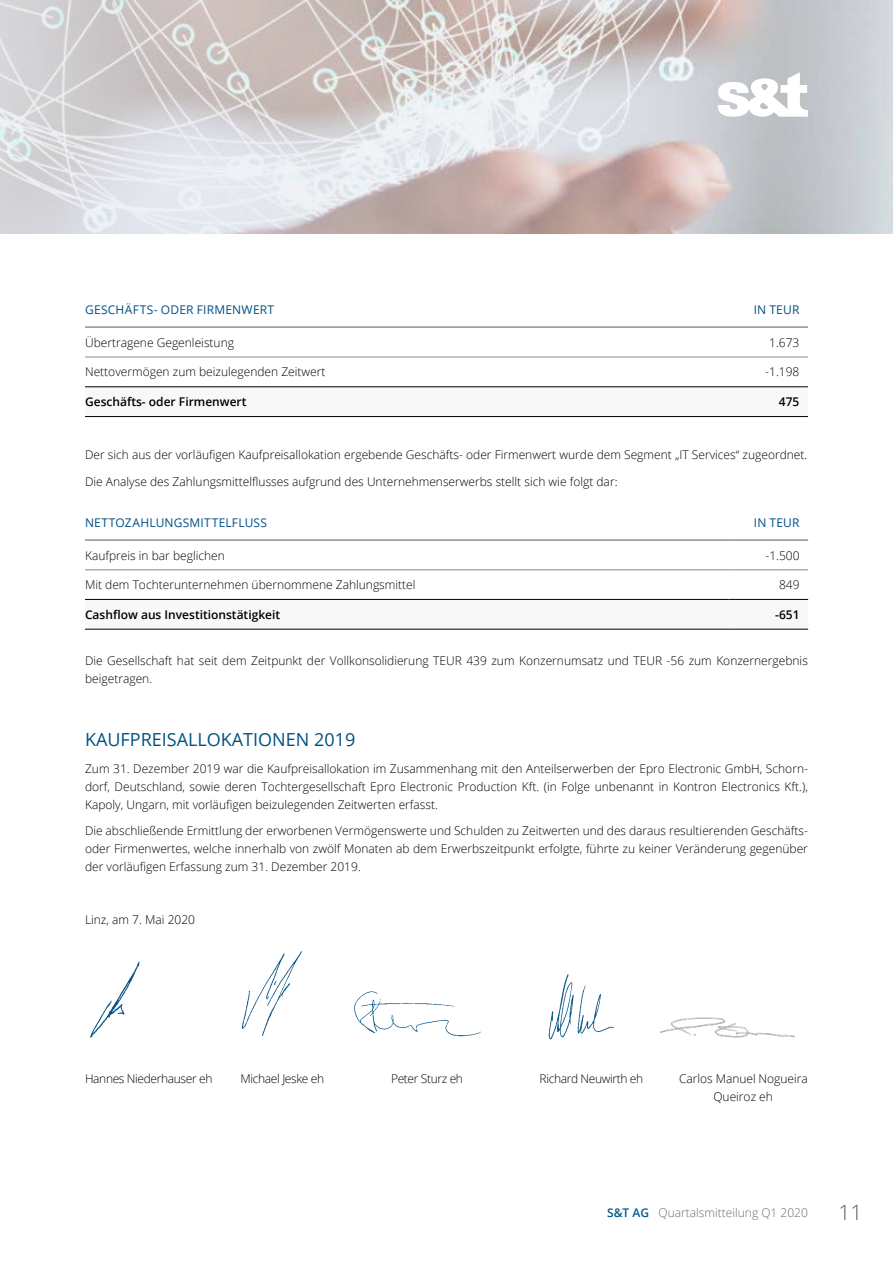
<style>
.page{position:relative;width:893px;height:1263px;background:#fff}
.page>*{position:absolute;margin:0;border:0;box-sizing:border-box;transform-origin:0 0}
.t1{font:300 21px "Open Sans";color:#58585a}
.t2{font:18px "Open Sans";color:#005083}
.t3{font:300 12px/18px "Open Sans";color:#000;text-align:justify}
.t4{font:600 12px "Open Sans";color:#000}
.t5{font:300 12px "Open Sans";letter-spacing:-.03em;color:#000}
.t6{font:12px "Open Sans";letter-spacing:.02em;color:#005083}
.t7{font:300 12px "Open Sans";color:#6b6c6e}
.s1{font-weight:600;color:#005c8d}
</style>
<div class="page">
<img style="left:0;top:0;width:893px;height:234px">
<svg style="left:0;top:0;width:438px;height:233px;background:#d5d1d3"></svg>
<svg style="left:718px;top:72px;width:90px;height:45px"></svg>
<svg style="left:85px;top:387px;width:723px;height:1px"></svg>
<hr style="left:85px;top:357px;width:643px;height:1px;background:#87888a">
<hr style="left:728px;top:357px;width:80px;height:1px;background:#87888a">
<hr style="left:85px;top:327px;width:643px;height:1px;background:#58585a">
<hr style="left:728px;top:327px;width:80px;height:1px;background:#58585a">
<hr style="left:85px;top:386px;width:643px;height:1px;background:#000">
<hr style="left:85px;top:416px;width:643px;height:1px;background:#000">
<hr style="left:728px;top:416px;width:80px;height:1px;background:#000">
<hr style="left:728px;top:386px;width:80px;height:1px;background:#000">
<svg style="left:85px;top:628px;width:723px;height:1px"></svg>
<hr style="left:728px;top:569px;width:80px;height:1px;background:#87888a">
<hr style="left:85px;top:569px;width:643px;height:1px;background:#87888a">
<hr style="left:85px;top:540px;width:643px;height:1px;background:#58585a">
<hr style="left:728px;top:540px;width:80px;height:1px;background:#58585a">
<hr style="left:85px;top:599px;width:643px;height:1px;background:#000">
<hr style="left:85px;top:629px;width:643px;height:1px;background:#000">
<hr style="left:728px;top:599px;width:80px;height:1px;background:#000">
<hr style="left:728px;top:629px;width:80px;height:1px;background:#000">
<img style="left:548px;top:974px;width:66px;height:66px">
<img style="left:354px;top:991px;width:127px;height:46px">
<img style="left:90px;top:961px;width:50px;height:77px">
<img style="left:241px;top:951px;width:61px;height:85px">
<img style="left:660px;top:1017px;width:135px;height:21px">
<p class="t6" style="left:85px;top:302px;width:191px">GESCHÄFTS- ODER FIRMENWERT</p>
<p class="t6" style="left:754px;top:302px;width:47px">IN TEUR</p>
<p class="t3" style="left:85px;top:333px;width:150px">Übertragene Gegenleistung</p>
<p class="t3" style="left:769px;top:333px;width:32px">1.673</p>
<p class="t3" style="left:85px;top:363px;width:242px">Nettovermögen zum beizulegenden Zeitwert</p>
<p class="t3" style="left:765px;top:363px;width:36px">-1.198</p>
<p class="t4" style="left:85px;top:394px;width:163px">Geschäfts- oder Firmenwert</p>
<p class="t4" style="left:779px;top:394px;width:22px">475</p>
<p class="t3" style="left:85px;top:446px;width:724px">Der sich aus der vorläufigen Kaufpreisallokation ergebende Geschäfts- oder Firmenwert wurde dem Segment „IT Services“ zugeordnet.</p>
<p class="t3" style="left:85px;top:472px;width:534px">Die Analyse des Zahlungsmittelflusses aufgrund des Unternehmenserwerbs stellt sich wie folgt dar:</p>
<p class="t6" style="left:85px;top:515px;width:183px">NETTOZAHLUNGSMITTELFLUSS</p>
<p class="t6" style="left:754px;top:515px;width:47px">IN TEUR</p>
<p class="t3" style="left:85px;top:546px;width:141px">Kaufpreis in bar beglichen</p>
<p class="t3" style="left:765px;top:546px;width:36px">-1.500</p>
<p class="t3" style="left:85px;top:575px;width:332px">Mit dem Tochterunternehmen übernommene Zahlungsmittel</p>
<p class="t3" style="left:779px;top:575px;width:22px">849</p>
<p class="t4" style="left:85px;top:606px;width:197px">Cashflow aus Investitionstätigkeit</p>
<p class="t4" style="left:775px;top:606px;width:26px">-651</p>
<p class="t3" style="left:85px;top:651px;width:724px">Die Gesellschaft hat seit dem Zeitpunkt der Vollkonsolidierung TEUR 439 zum Konzernumsatz und TEUR -56 zum Konzernergebnis beigetragen.</p>
<h2 class="t2" style="left:85px;top:727px;width:272px">KAUFPREISALLOKATIONEN 2019</h2>
<p class="t3" style="left:85px;top:759px;width:724px">Zum 31. Dezember 2019 war die Kaufpreisallokation im Zusammenhang mit den Anteilserwerben der Epro Electronic GmbH, Schorn&shy;dorf, Deutschland, sowie deren Tochtergesellschaft Epro Electronic Production Kft. (in Folge unbenannt in Kontron Electronics Kft.), Kapoly, Ungarn, mit vorläufigen beizulegenden Zeitwerten erfasst.</p>
<p class="t3" style="left:85px;top:821px;width:724px">Die abschließende Ermittlung der erworbenen Vermögenswerte und Schulden zu Zeitwerten und des daraus resultierenden Geschäfts&shy;oder Firmenwertes, welche innerhalb von zwölf Monaten ab dem Erwerbszeitpunkt erfolgte, führte zu keiner Veränderung gegenüber der vorläufigen Erfassung zum 31. Dezember 2019.</p>
<p class="t3" style="left:85px;top:910px;width:112px">Linz, am 7. Mai 2020</p>
<p class="t5" style="left:85px;top:1071px;width:129px">Hannes Niederhauser eh</p>
<p class="t5" style="left:241px;top:1071px;width:85px">Michael Jeske eh</p>
<p class="t5" style="left:391px;top:1071px;width:73px">Peter Sturz eh</p>
<p class="t5" style="left:540px;top:1071px;width:105px">Richard Neuwirth eh</p>
<p class="t3" style="left:679px;top:1069px;width:130px;text-align:center">Carlos Manuel Nogueira<br>Queiroz eh</p>
<p class="t7" style="left:607px;top:1204px;width:202px"><span class="s1">S&amp;T AG</span> Quartalsmitteilung Q1 2020</p>
<h1 class="t1" style="left:838px;top:1197px;width:25px">11</h1>
</div>
